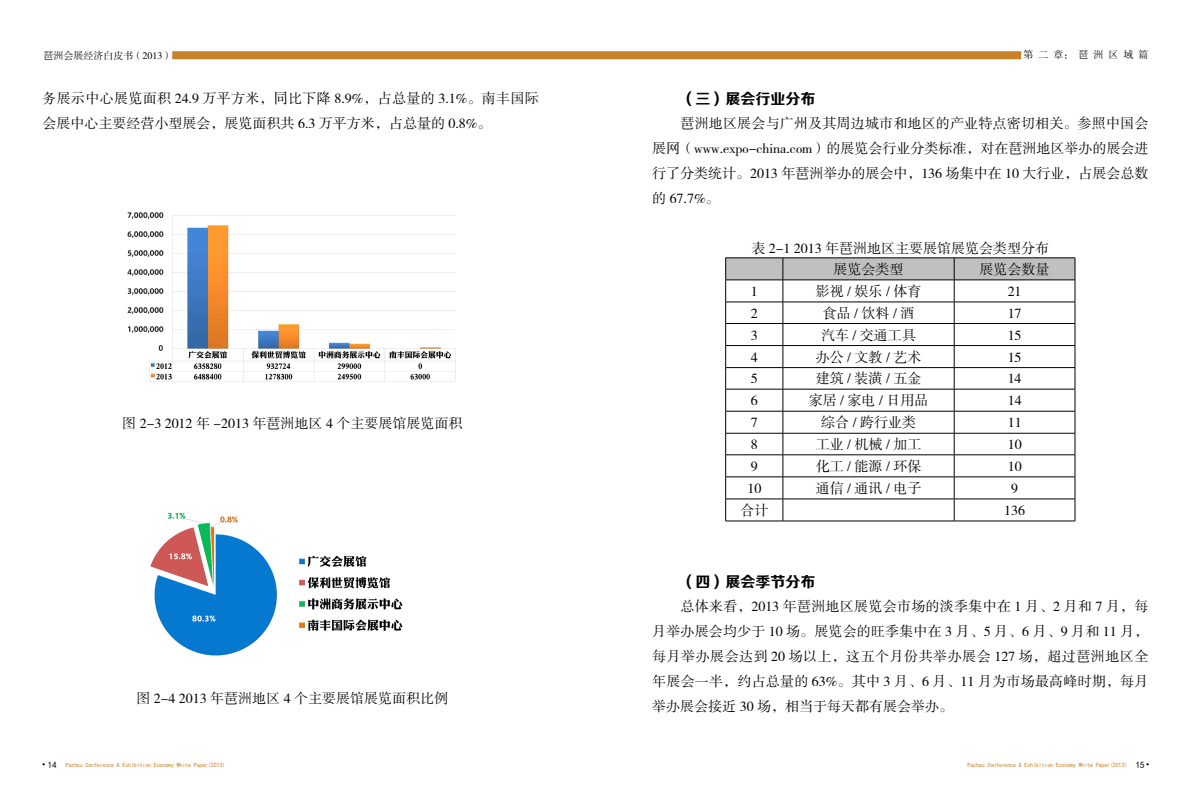
<style>
.page{position:relative;width:1191px;height:808px;background:#fff}
.page>*{position:absolute;margin:0;border:0;box-sizing:border-box;transform-origin:0 0}
.t1{font:15px "FZZCHJW GB1 0";color:#000}
.t2{font:14px/25px "FZSSJW GB1 0";color:#000;text-align:justify}
.t3{font:10px "FZSSJW GB1 0";color:#000}
.t4{font:10px "FZSSJW GB1 0";letter-spacing:.5em;color:#000}
.t5{font:6px "Sim Hei";letter-spacing:-.025em;color:#ca8027}
.s1{font-size:9px;color:#000}
</style>
<div class="page">
<svg style="left:725px;top:258px;width:350px;height:263px"></svg>
<hr style="left:725px;top:521px;width:58px;height:1px;background:#000">
<hr style="left:783px;top:521px;width:171px;height:1px;background:#000">
<hr style="left:954px;top:521px;width:121px;height:1px;background:#000">
<img style="left:127px;top:212px;width:329px;height:170px">
<img style="left:150px;top:512px;width:127px;height:144px">
<img style="left:299px;top:555px;width:104px;height:76px">
<div style="left:172px;top:51px;width:849px;height:8px;background:#ca8027"></div>
<p class="t3" style="left:43px;top:50px;width:130px">琶洲会展经济白皮书（2013）</p>
<p class="t4" style="left:1023px;top:50px;width:126px">第二章：琶洲区域篇</p>
<p class="t2" style="left:43px;top:86px;width:497px">务展示中心展览面积 24.9 万平方米，同比下降 8.9%，占总量的 3.1%。南丰国际会展中心主要经营小型展会，展览面积共 6.3 万平方米，占总量的 0.8%。</p>
<p class="t2" style="left:122px;top:411px;width:342px">图 2-3 2012 年 -2013 年琶洲地区 4 个主要展馆展览面积</p>
<p class="t2" style="left:136px;top:686px;width:313px">图 2-4 2013 年琶洲地区 4 个主要展馆展览面积比例</p>
<p class="t1" style="left:680px;top:90px;width:136px">（三）展会行业分布</p>
<p class="t2" style="left:652px;top:111px;width:498px;text-indent:28px">琶洲地区展会与广州及其周边城市和地区的产业特点密切相关。参照中国会展网（www.expo-china.com）的展览会行业分类标准，对在琶洲地区举办的展会进行了分类统计。2013 年琶洲举办的展会中，136 场集中在 10 大行业，占展会总数的 67.7%。</p>
<p class="t2" style="left:833px;top:238px;width:217px;line-height:21.1px;text-indent:-82px">表 2-1 2013 年琶洲地区主要展馆展览会类型分布展览会类型</p>
<p class="t2" style="left:979px;top:257px;width:71px">展览会数量</p>
<p class="t2" style="left:751px;top:279px;width:8px">1</p>
<p class="t2" style="left:815px;top:279px;width:107px">影视/娱乐/体育</p>
<p class="t2" style="left:1007px;top:279px;width:15px">21</p>
<p class="t2" style="left:751px;top:301px;width:8px">2</p>
<p class="t2" style="left:822px;top:301px;width:93px">食品/饮料/酒</p>
<p class="t2" style="left:1007px;top:301px;width:15px">17</p>
<p class="t2" style="left:751px;top:323px;width:8px">3</p>
<p class="t2" style="left:821px;top:323px;width:96px">汽车 / 交通工具</p>
<p class="t2" style="left:1007px;top:323px;width:15px">15</p>
<p class="t2" style="left:751px;top:345px;width:8px">4</p>
<p class="t2" style="left:815px;top:345px;width:107px">办公/文教/艺术</p>
<p class="t2" style="left:1007px;top:345px;width:15px">15</p>
<p class="t2" style="left:751px;top:367px;width:8px">5</p>
<p class="t2" style="left:815px;top:367px;width:107px">建筑/装潢/五金</p>
<p class="t2" style="left:1007px;top:367px;width:15px">14</p>
<p class="t2" style="left:751px;top:389px;width:8px">6</p>
<p class="t2" style="left:808px;top:389px;width:121px">家居 / 家电 / 日用品</p>
<p class="t2" style="left:1007px;top:389px;width:15px">14</p>
<p class="t2" style="left:751px;top:411px;width:8px">7</p>
<p class="t2" style="left:821px;top:411px;width:96px">综合 / 跨行业类</p>
<p class="t2" style="left:1007px;top:411px;width:15px">11</p>
<p class="t2" style="left:751px;top:432px;width:8px">8</p>
<p class="t2" style="left:815px;top:432px;width:107px">工业/机械/加工</p>
<p class="t2" style="left:1007px;top:432px;width:15px">10</p>
<p class="t2" style="left:751px;top:454px;width:8px">9</p>
<p class="t2" style="left:815px;top:454px;width:107px">化工/能源/环保</p>
<p class="t2" style="left:1007px;top:454px;width:15px">10</p>
<p class="t2" style="left:747px;top:476px;width:15px">10</p>
<p class="t2" style="left:816px;top:476px;width:107px">通信/通讯/电子</p>
<p class="t2" style="left:1011px;top:476px;width:8px">9</p>
<p class="t2" style="left:740px;top:498px;width:29px">合计</p>
<p class="t2" style="left:1004px;top:498px;width:22px">136</p>
<p class="t1" style="left:680px;top:574px;width:136px">（四）展会季节分布</p>
<p class="t2" style="left:652px;top:594px;width:498px;text-indent:28px">总体来看，2013 年琶洲地区展览会市场的淡季集中在 1 月、2 月和 7 月，每月举办展会均少于 10 场。展览会的旺季集中在 3 月、5 月、6 月、9 月和 11 月，每月举办展会达到 20 场以上，这五个月份共举办展会 127 场，超过琶洲地区全年展会一半，约占总量的 63%。其中 3 月、6 月、11 月为市场最高峰时期，每月举办展会接近 30 场，相当于每天都有展会举办。</p>
<p class="t5" style="left:48px;top:761px;width:179px"><span class="s1">14</span> Pazhou Conference &amp; Exhibition Economy White Paper(2013)</p>
<p class="t5" style="left:967px;top:762px;width:179px">Pazhou Conference &amp; Exhibition Economy White Paper(2013) <span class="s1">15</span></p>
</div>
